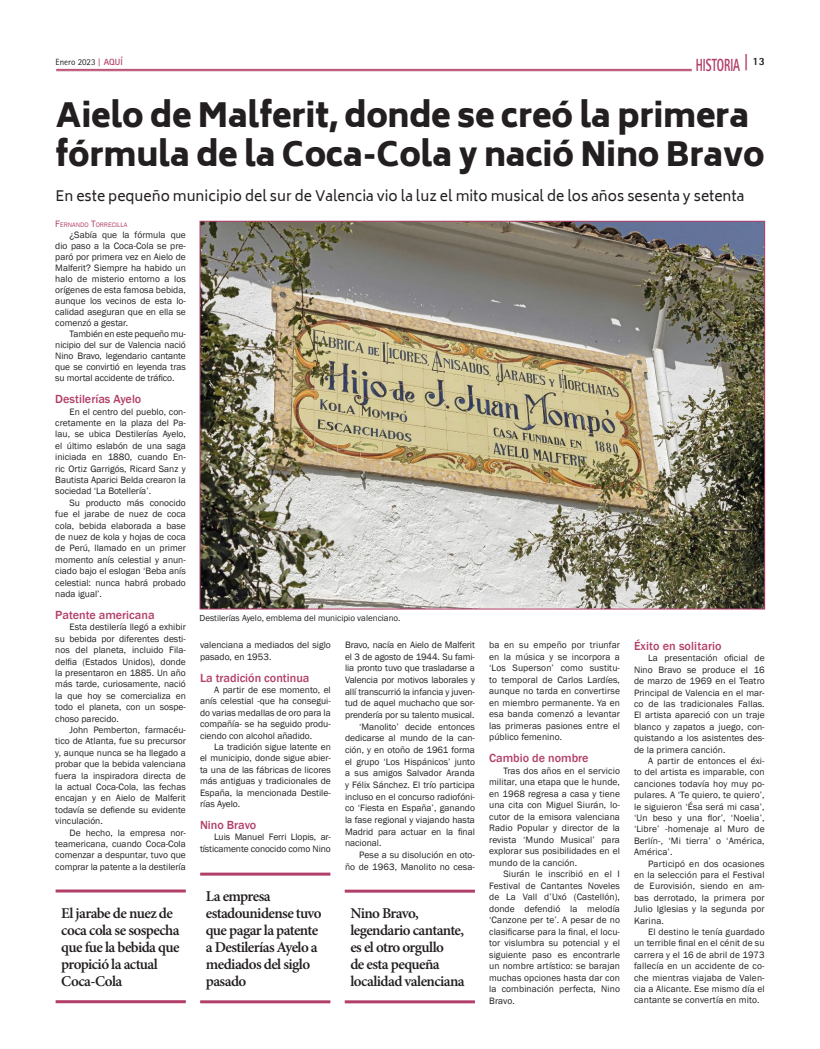
<style>
.page{position:relative;width:820px;height:1049px;background:#fff}
.page>*{position:absolute;margin:0;border:0;box-sizing:border-box;transform-origin:0 0}
.t1{font:900 33px/39.6px "Biryani";letter-spacing:-.01em;color:#231f20}
.t2{font:800 17.6px "Rotis Sans Serif Std";color:#b23f6a;scale:.64 1}
.t3{font:600 15px/17px "Minion Pro";letter-spacing:-.04em;color:#231f20}
.t4{font:14px "Biryani";color:#231f20}
.t5{font:500 12.1px "Franklin Gothic";color:#b23f6a}
.t6{font:9.5px/11.4px "Franklin Gothic";color:#231f20;text-align:justify}
.t7{font:9px "Franklin Gothic";color:#231f20}
.t8{font:9px "Rotis Sans Serif Std";color:#231f20}
.t9{font:6.7px "Franklin Gothic";color:#b23f6a}
.s1{font-family:"Rotis Serif Std";font-weight:700;color:#b23f6a}
.s2{font-weight:700;color:#b23f6a}
.s3{font-size:18.2px}
.s4{font-size:9.5px}
</style>
<div class="page">
<img style="left:201px;top:223px;width:561px;height:384px">
<hr style="left:56px;top:889px;width:130px;height:3px;background:#b23f6a">
<hr style="left:56px;top:1000px;width:130px;height:3px;background:#b23f6a">
<hr style="left:200px;top:872px;width:130px;height:3px;background:#b23f6a">
<hr style="left:200px;top:1000px;width:130px;height:3px;background:#b23f6a">
<hr style="left:344px;top:889px;width:131px;height:3px;background:#b23f6a">
<hr style="left:344px;top:1000px;width:131px;height:3px;background:#b23f6a">
<hr style="left:56px;top:69px;width:635px;height:1px;background:#b23f6a">
<hr style="left:56px;top:71px;width:635px;height:1px;background:#b23f6a">
<p class="t8" style="left:55px;top:57px;width:69px">Enero 2023 <span class="s1">|</span> <span class="s2">AQUÍ</span></p>
<h2 class="t2" style="left:695px;top:54px;width:109px">HISTORIA <span class="s3">|</span> <sup>13</sup></h2>
<h1 class="t1" style="left:55px;top:96px;width:710px">Aielo de Malferit, donde se creó la primera fórmula de la Coca-Cola y nació Nino Bravo</h1>
<h3 class="t4" style="left:55px;top:188px;width:690px">En este pequeño municipio del sur de Valencia vio la luz el mito musical de los años sesenta y setenta</h3>
<p class="t9" style="left:55px;top:221px;width:73px"><span class="s4">F</span>ERNANDO <span class="s4">T</span>ORRECILLA</p>
<p class="t6" style="left:55px;top:229px;width:132px;line-height:11px;text-indent:14px">¿Sabía que la fórmula que dio paso a la Coca-Cola se pre&shy;paró por primera vez en Aielo de Malferit? Siempre ha habido un halo de misterio entorno a los orígenes de esta famosa bebida, aunque los vecinos de esta lo&shy;calidad aseguran que en ella se comenzó a gestar.</p>
<p class="t6" style="left:55px;top:329px;width:132px;line-height:11px;text-indent:14px">También en este pequeño mu&shy;nicipio del sur de Valencia nació Nino Bravo, legendario cantante que se convirtió en leyenda tras su mortal accidente de tráfico.</p>
<p class="t5" style="left:55px;top:392px;width:87px">Destilerías Ayelo</p>
<p class="t6" style="left:55px;top:406px;width:132px;text-indent:14px">En el centro del pueblo, con&shy;cretamente en la plaza del Pa&shy;lau, se ubica Destilerías Ayelo, el último eslabón de una saga iniciada en 1880, cuando En&shy;ric Ortiz Garrigós, Ricard Sanz y Bautista Aparici Belda crearon la sociedad ‘La Botellería’.</p>
<p class="t6" style="left:55px;top:497px;width:132px;text-indent:14px">Su producto más conocido fue el jarabe de nuez de coca cola, bebida elaborada a base de nuez de kola y hojas de coca de Perú, llamado en un primer momento anís celestial y anun&shy;ciado bajo el eslogan ‘Beba anís celestial: nunca habrá probado nada igual’.</p>
<p class="t5" style="left:55px;top:607px;width:101px">Patente americana</p>
<p class="t6" style="left:55px;top:622px;width:132px;text-indent:14px">Esta destilería llegó a exhibir su bebida por diferentes desti&shy;nos del planeta, incluido Fila&shy;delfia (Estados Unidos), donde la presentaron en 1885. Un año más tarde, curiosamente, nació la que hoy se comercializa en todo el planeta, con un sospe&shy;choso parecido.</p>
<p class="t6" style="left:55px;top:724px;width:132px;text-indent:14px">John Pemberton, farmacéu&shy;tico de Atlanta, fue su precursor y, aunque nunca se ha llegado a probar que la bebida valenciana fuera la inspiradora directa de la actual Coca-Cola, las fechas encajan y en Aielo de Malferit todavía se defiende su evidente vinculación.</p>
<p class="t6" style="left:55px;top:827px;width:132px;text-indent:14px">De hecho, la empresa nor&shy;teamericana, cuando Coca-Cola comenzar a despuntar, tuvo que comprar la patente a la destilería</p>
<h3 class="t3" style="left:61px;top:905px;width:120px">El jarabe de nuez de coca cola se sospecha que fue la bebida que propició la actual<br>Coca-Cola</h3>
<p class="t7" style="left:199px;top:612px;width:202px">Destilerías Ayelo, emblema del municipio valenciano.</p>
<p class="t6" style="left:200px;top:639px;width:132px">valenciana a mediados del siglo pasado, en 1953.</p>
<p class="t5" style="left:200px;top:670px;width:111px">La tradición continua</p>
<p class="t6" style="left:200px;top:684px;width:132px;text-indent:14px">A partir de ese momento, el anís celestial -que ha consegui&shy;do varias medallas de oro para la compañía- se ha seguido produ&shy;ciendo con alcohol añadido.</p>
<p class="t6" style="left:200px;top:741px;width:132px;text-indent:14px">La tradición sigue latente en el municipio, donde sigue abier&shy;ta una de las fábricas de licores más antiguas y tradicionales de España, la mencionada Destile&shy;rías Ayelo.</p>
<p class="t5" style="left:200px;top:817px;width:58px">Nino Bravo</p>
<p class="t6" style="left:200px;top:832px;width:132px;text-align:right">Luis Manuel Ferri Llopis, ar&shy;tísticamente conocido como Nino</p>
<p class="t6" style="left:345px;top:639px;width:131px">Bravo, nacía en Aielo de Malferit</p>
<p class="t6" style="left:345px;top:651px;width:131px">el 3 de agosto de 1944. Su fami-</p>
<p class="t6" style="left:345px;top:663px;width:131px">lia pronto tuvo que trasladarse a</p>
<p class="t6" style="left:345px;top:674px;width:131px">Valencia por motivos laborales y</p>
<p class="t6" style="left:345px;top:686px;width:131px">allí transcurrió la infancia y juven-</p>
<p class="t6" style="left:345px;top:698px;width:131px">tud de aquel muchacho que sor-</p>
<p class="t6" style="left:345px;top:709px;width:131px">prendería por su talento musical.</p>
<p class="t6" style="left:359px;top:721px;width:117px">‘Manolito’ decide entonces</p>
<p class="t6" style="left:345px;top:733px;width:131px">dedicarse al mundo de la can-</p>
<p class="t6" style="left:345px;top:744px;width:131px">ción, y en otoño de 1961 forma</p>
<p class="t6" style="left:345px;top:756px;width:131px">el grupo ‘Los Hispánicos’ junto</p>
<p class="t6" style="left:345px;top:768px;width:131px">a sus amigos Salvador Aranda</p>
<p class="t6" style="left:345px;top:779px;width:131px">y Félix Sánchez. El trío participa</p>
<p class="t6" style="left:345px;top:791px;width:131px">incluso en el concurso radiofóni-</p>
<p class="t6" style="left:345px;top:803px;width:131px">co ‘Fiesta en España’, ganando</p>
<p class="t6" style="left:345px;top:814px;width:131px">la fase regional y viajando hasta</p>
<p class="t6" style="left:345px;top:826px;width:131px">Madrid para actuar en la final</p>
<p class="t6" style="left:345px;top:838px;width:38px">nacional.</p>
<p class="t6" style="left:359px;top:849px;width:117px">Pese a su disolución en oto-</p>
<p class="t6" style="left:345px;top:861px;width:131px">ño de 1963, Manolito no cesa-</p>
<h3 class="t3" style="left:206px;top:888px;width:117px">La empresa estadounidense tuvo que pagar la patente a Destilerías Ayelo a mediados del siglo pasado</h3>
<h3 class="t3" style="left:350px;top:905px;width:116px">Nino Bravo, legendario cantante, es el otro orgullo<br>de esta pequeña localidad valenciana</h3>
<p class="t6" style="left:489px;top:639px;width:132px">ba en su empeño por triunfar en la música y se incorpora a ‘Los Superson’ como sustitu&shy;to temporal de Carlos Lardíes, aunque no tarda en convertirse en miembro permanente. Ya en esa banda comenzó a levantar las primeras pasiones entre el público femenino.</p>
<p class="t5" style="left:489px;top:751px;width:101px">Cambio de nombre</p>
<p class="t6" style="left:489px;top:765px;width:132px;text-indent:14px">Tras dos años en el servicio militar, una etapa que le hunde, en 1968 regresa a casa y tiene una cita con Miguel Siurán, lo&shy;cutor de la emisora valenciana Radio Popular y director de la revista ‘Mundo Musical’ para explorar sus posibilidades en el mundo de la canción.</p>
<p class="t6" style="left:489px;top:868px;width:132px;text-indent:14px">Siurán le inscribió en el I Festival de Cantantes Noveles de La Vall d’Uxó (Castellón), donde defendió la melodía ‘Canzone per te’. A pesar de no clasificarse para la final, el locu&shy;tor vislumbra su potencial y el siguiente paso es encontrarle un nombre artístico: se barajan muchas opciones hasta dar con la combinación perfecta, Nino Bravo.</p>
<p class="t5" style="left:633px;top:638px;width:89px">Éxito en solitario</p>
<p class="t6" style="left:633px;top:653px;width:132px;text-indent:14px">La presentación oficial de Nino Bravo se produce el 16 de marzo de 1969 en el Teatro Principal de Valencia en el mar&shy;co de las tradicionales Fallas.<br>El artista apareció con un traje blanco y zapatos a juego, con&shy;quistando a los asistentes des&shy;de la primera canción.</p>
<p class="t6" style="left:633px;top:755px;width:132px;text-indent:14px">A partir de entonces el éxi&shy;to del artista es imparable, con canciones todavía hoy muy po&shy;pulares. A ‘Te quiero, te quiero’, le siguieron ‘Ésa será mi casa’, ‘Un beso y una flor’, ‘Noelia’, ‘Libre’ -homenaje al Muro de Berlín-, ‘Mi tierra’ o ‘América, América’.</p>
<p class="t6" style="left:633px;top:858px;width:132px;text-indent:14px">Participó en dos ocasiones en la selección para el Festival de Eurovisión, siendo en am&shy;bas derrotado, la primera por Julio Iglesias y la segunda por Karina.</p>
<p class="t6" style="left:633px;top:926px;width:132px;text-indent:14px">El destino le tenía guardado un terrible final en el cénit de su carrera y el 16 de abril de 1973 fallecía en un accidente de co&shy;che mientras viajaba de Valen&shy;cia a Alicante. Ese mismo día el cantante se convertía en mito.</p>
</div>
